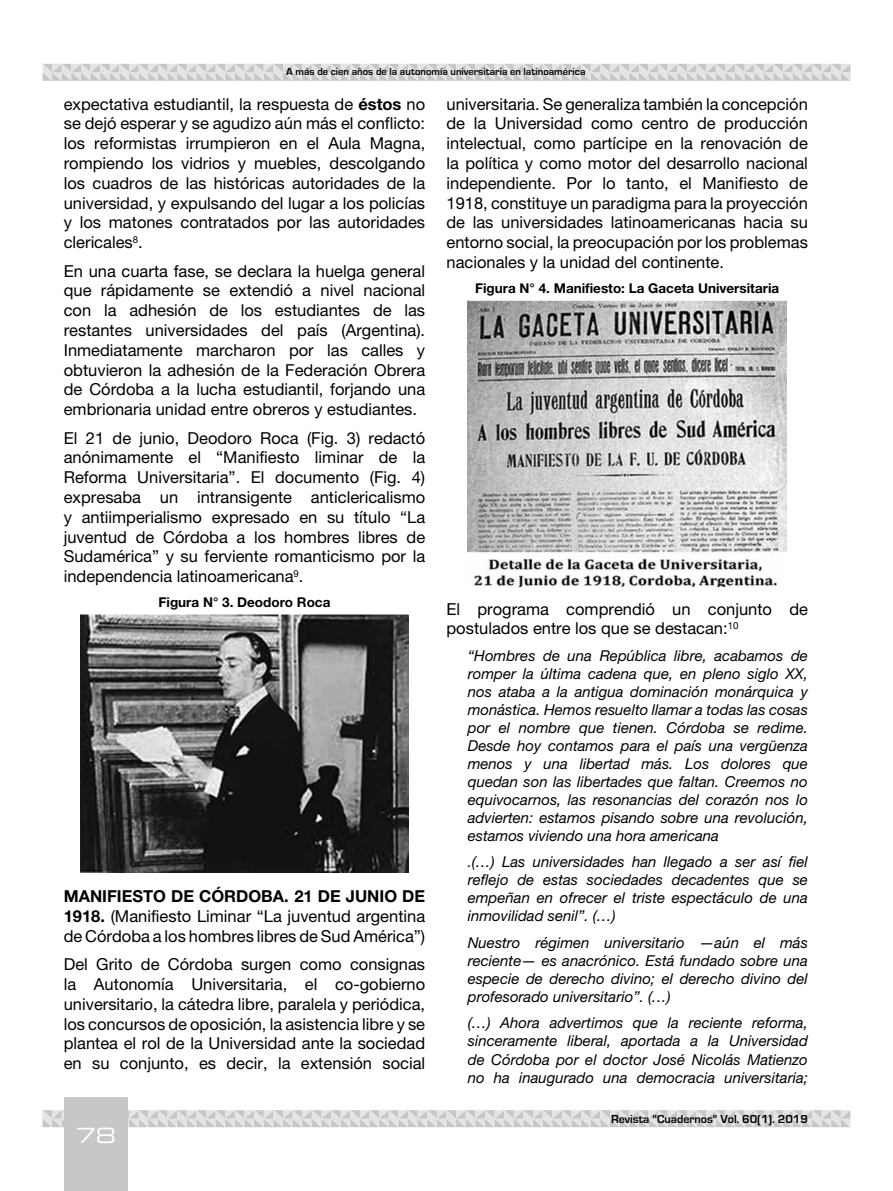
<style>
.page{position:relative;width:893px;height:1191px;background:#fff}
.page>*{position:absolute;margin:0;border:0;box-sizing:border-box;transform-origin:0 0}
.t1{font:21px "Eurostile LT Std Ex 2";color:#fff}
.t2{font:16.5px/19.8px "Helvetica Neue LT Std";color:#000;text-align:justify}
.t3{font:italic 15px/18px "Helvetica Neue LT Std";color:#000;text-align:justify}
.t4{font:700 13.5px "Helvetica Neue LT Std";color:#000}
.t5{font:700 12px "Eurostile";color:#000}
.t6{font:700 10.5px "Eurostile";color:#000}
.s1{font-weight:700}
</style>
<div class="page">
<svg style="left:43px;top:64px;width:807px;height:17px;background:#d6d7d8"></svg>
<svg style="left:43px;top:1110px;width:807px;height:17px;background:#d7d7d8"></svg>
<div style="left:64px;top:1097px;width:64px;height:94px;background:#c6c7c8"></div>
<img style="left:81px;top:614px;width:327px;height:258px">
<img style="left:468px;top:300px;width:319px;height:286px">
<p class="t6" style="left:286px;top:66px;width:301px">A más de cien años de la autonomía universitaria en latinoamérica</p>
<p class="t2" style="left:64px;top:94px;width:363px">expectativa estudiantil, la respuesta de <span class="s1">éstos</span> no se dejó esperar y se agudizo aún más el conflicto: los reformistas irrumpieron en el Aula Magna, rompiendo los vidrios y muebles, descolgando los cuadros de las históricas autoridades de la universidad, y expulsando del lugar a los policías y los matones contratados por las autoridades clericales<sup>8</sup>.</p>
<p class="t2" style="left:64px;top:260px;width:363px">En una cuarta fase, se declara la huelga general que rápidamente se extendió a nivel nacional con la adhesión de los estudiantes de las restantes universidades del país (Argentina).<br>Inmediatamente marcharon por las calles y obtuvieron la adhesión de la Federación Obrera de Córdoba a la lucha estudiantil, forjando una embrionaria unidad entre obreros y estudiantes.</p>
<p class="t2" style="left:64px;top:427px;width:363px">El 21 de junio, Deodoro Roca (Fig. 3) redactó anónimamente el “Manifiesto liminar de la Reforma Universitaria”. El documento (Fig. 4) expresaba un intransigente anticlericalismo y antiimperialismo expresado en su título “La juventud de Córdoba a los hombres libres de Sudamérica” y su ferviente romanticismo por la independencia latinoamericana<sup>9</sup>.</p>
<p class="t4" style="left:159px;top:594px;width:173px">Figura N° 3. Deodoro Roca</p>
<p class="t2" style="left:446px;top:94px;width:363px">universitaria. Se generaliza también la concepción de la Universidad como centro de producción intelectual, como partícipe en la renovación de la política y como motor del desarrollo nacional independiente. Por lo tanto, el Manifiesto de 1918, constituye un paradigma para la proyección de las universidades latinoamericanas hacia su entorno social, la preocupación por los problemas nacionales y la unidad del continente.</p>
<p class="t4" style="left:475px;top:280px;width:306px">Figura N° 4. Manifiesto: La Gaceta Universitaria</p>
<p class="t2" style="left:446px;top:598px;width:363px">El programa comprendió un conjunto de postulados entre los que se destacan:<sup>10</sup></p>
<p class="t3" style="left:468px;top:646px;width:342px">“Hombres de una República libre, acabamos de romper la última cadena que, en pleno siglo XX, nos ataba a la antigua dominación monárquica y monástica. Hemos resuelto llamar a todas las cosas por el nombre que tienen. Córdoba se redime.<br>Desde hoy contamos para el país una vergüenza menos y una libertad más. Los dolores que quedan son las libertades que faltan. Creemos no equivocarnos, las resonancias del corazón nos lo advierten: estamos pisando sobre una revolución, estamos viviendo una hora americana</p>
<p class="t3" style="left:468px;top:853px;width:342px">.(…) Las universidades han llegado a ser así fiel reflejo de estas sociedades decadentes que se empeñan en ofrecer el triste espectáculo de una inmovilidad senil”. (…)</p>
<p class="t3" style="left:468px;top:933px;width:342px">Nuestro régimen universitario —aún el más reciente— es anacrónico. Está fundado sobre una especie de derecho divino; el derecho divino del profesorado universitario”. (…)</p>
<p class="t3" style="left:468px;top:1014px;width:342px">(…) Ahora advertimos que la reciente reforma, sinceramente liberal, aportada a la Universidad de Córdoba por el doctor José Nicolás Matienzo no ha inaugurado una democracia universitaria;</p>
<p class="t2" style="left:64px;top:886px;width:363px"><span class="s1">MANIFIESTO DE CÓRDOBA. 21 DE JUNIO DE 1918.</span> (Manifiesto Liminar “La juventud argentina de Córdoba a los hombres libres de Sud América”)</p>
<p class="t2" style="left:64px;top:954px;width:363px">Del Grito de Córdoba surgen como consignas la Autonomía Universitaria, el co-gobierno universitario, la cátedra libre, paralela y periódica, los concursos de oposición, la asistencia libre y se plantea el rol de la Universidad ante la sociedad en su conjunto, es decir, la extensión social</p>
<p class="t1" style="left:75px;top:1121px;width:42px">78</p>
<p class="t5" style="left:611px;top:1112px;width:198px">Revista "Cuadernos" Vol. 60(1). 2019</p>
</div>
